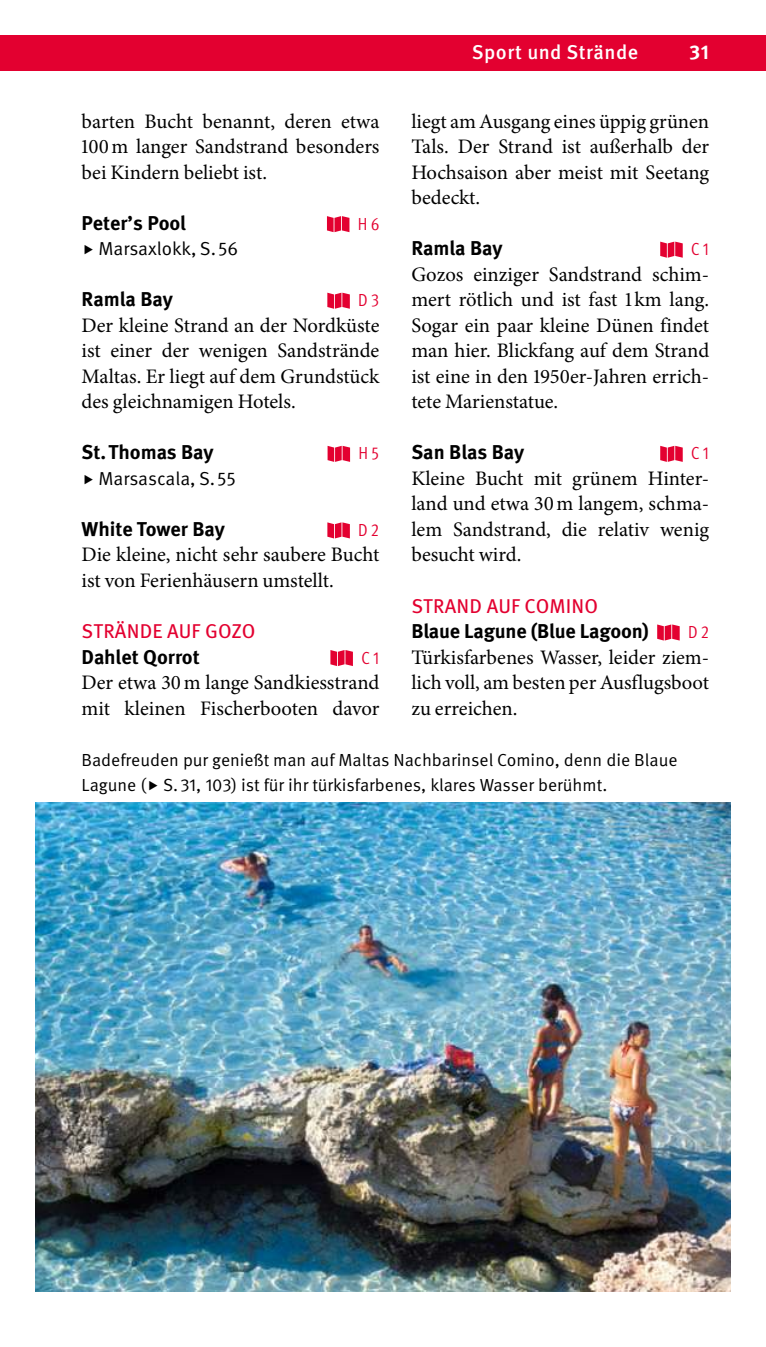
<style>
.page{position:relative;width:766px;height:1347px;background:#fff}
.page>*{position:absolute;margin:0;border:0;box-sizing:border-box;transform-origin:0 0}
.t1{font:20.5px/25.5px "Minion Pro";color:#000;text-align:justify}
.t2{font:700 20px "Meta Pro";letter-spacing:-.005em;color:#000}
.t3{font:20px "Meta Pro";letter-spacing:.01em;color:#e30030}
.t4{font:500 20px "Meta Pro";letter-spacing:.025em;color:#fff}
.t5{font:700 20px "Meta Pro";color:#fff}
.t6{font:18.75px "Meta Pro Norm";letter-spacing:-.005em;color:#000}
.t7{font:17.5px/25.5px "Meta Pro Norm";color:#000}
.t8{font:17.5px "Meta Pro Cond Norm";color:#e30030}
</style>
<div class="page">
<div style="left:0;top:35px;width:765px;height:36px;background:#e30030"></div>
<svg style="left:327px;top:216px;width:22px;height:16px"></svg>
<svg style="left:327px;top:293px;width:23px;height:16px"></svg>
<svg style="left:327px;top:446px;width:23px;height:16px"></svg>
<svg style="left:327px;top:522px;width:23px;height:16px"></svg>
<svg style="left:330px;top:650px;width:23px;height:16px"></svg>
<svg style="left:660px;top:242px;width:22px;height:16px"></svg>
<svg style="left:660px;top:446px;width:22px;height:16px"></svg>
<svg style="left:657px;top:624px;width:22px;height:16px"></svg>
<img style="left:35px;top:802px;width:695px;height:489px">
<p class="t4" style="left:471px;top:42px;width:168px">Sport und Strände</p>
<p class="t5" style="left:689px;top:44px;width:21px">31</p>
<p class="t1" style="left:81px;top:109px;width:299px">barten Bucht benannt, deren etwa 100 m langer Sandstrand besonders bei Kindern beliebt ist.</p>
<p class="t2" style="left:81px;top:214px;width:106px">Peter’s Pool</p>
<p class="t8" style="left:358px;top:217px;width:23px">H 6</p>
<p class="t6" style="left:99px;top:241px;width:141px">Marsaxlokk, S. 56</p>
<p class="t2" style="left:81px;top:291px;width:93px">Ramla Bay</p>
<p class="t8" style="left:358px;top:293px;width:23px">D 3</p>
<p class="t1" style="left:81px;top:313px;width:299px">Der kleine Strand an der Nordküste ist einer der wenigen Sandstrände Maltas. Er liegt auf dem Grundstück des gleichnamigen Hotels.</p>
<p class="t2" style="left:81px;top:444px;width:134px">St. Thomas Bay</p>
<p class="t8" style="left:358px;top:446px;width:22px">H 5</p>
<p class="t6" style="left:99px;top:470px;width:139px">Marsascala, S. 55</p>
<p class="t2" style="left:81px;top:520px;width:145px">White Tower Bay</p>
<p class="t8" style="left:358px;top:523px;width:23px">D 2</p>
<p class="t1" style="left:81px;top:543px;width:299px">Die kleine, nicht sehr saubere Bucht ist von Ferienhäusern umstellt.</p>
<p class="t3" style="left:82px;top:621px;width:175px">STRÄNDE AUF GOZO</p>
<p class="t2" style="left:81px;top:648px;width:120px">Dahlet Qorrot</p>
<p class="t8" style="left:361px;top:651px;width:20px">C 1</p>
<p class="t1" style="left:81px;top:671px;width:299px">Der etwa 30 m lange Sandkiesstrand mit kleinen Fischerbooten davor</p>
<p class="t1" style="left:411px;top:109px;width:299px">liegt am Ausgang eines üppig grünen Tals. Der Strand ist außerhalb der Hochsaison aber meist mit Seetang bedeckt.</p>
<p class="t2" style="left:411px;top:239px;width:93px">Ramla Bay</p>
<p class="t8" style="left:691px;top:242px;width:20px">C 1</p>
<p class="t1" style="left:411px;top:262px;width:299px">Gozos einziger Sandstrand schim&shy;mert rötlich und ist fast 1 km lang.<br>Sogar ein paar kleine Dünen findet man hier. Blickfang auf dem Strand ist eine in den 1950er-Jahren errich&shy;tete Marienstatue.</p>
<p class="t2" style="left:411px;top:444px;width:114px">San Blas Bay</p>
<p class="t8" style="left:691px;top:446px;width:20px">C 1</p>
<p class="t1" style="left:411px;top:466px;width:299px">Kleine Bucht mit grünem Hinter&shy;land und etwa 30 m langem, schma&shy;lem Sandstrand, die relativ wenig besucht wird.</p>
<p class="t3" style="left:411px;top:595px;width:188px">STRAND AUF COMINO</p>
<p class="t2" style="left:411px;top:622px;width:239px">Blaue Lagune (Blue Lagoon)</p>
<p class="t8" style="left:688px;top:625px;width:23px">D 2</p>
<p class="t1" style="left:411px;top:645px;width:299px">Türkisfarbenes Wasser, leider ziem&shy;lich voll, am besten per Ausflugsboot zu erreichen.</p>
<p class="t7" style="left:81px;top:748px;width:597px">Badefreuden pur genießt man auf Maltas Nachbarinsel Comino, denn die Blaue<br>Lagune ( S. 31, 103) ist für ihr türkisfarbenes, klares Wasser berühmt.</p>
</div>
